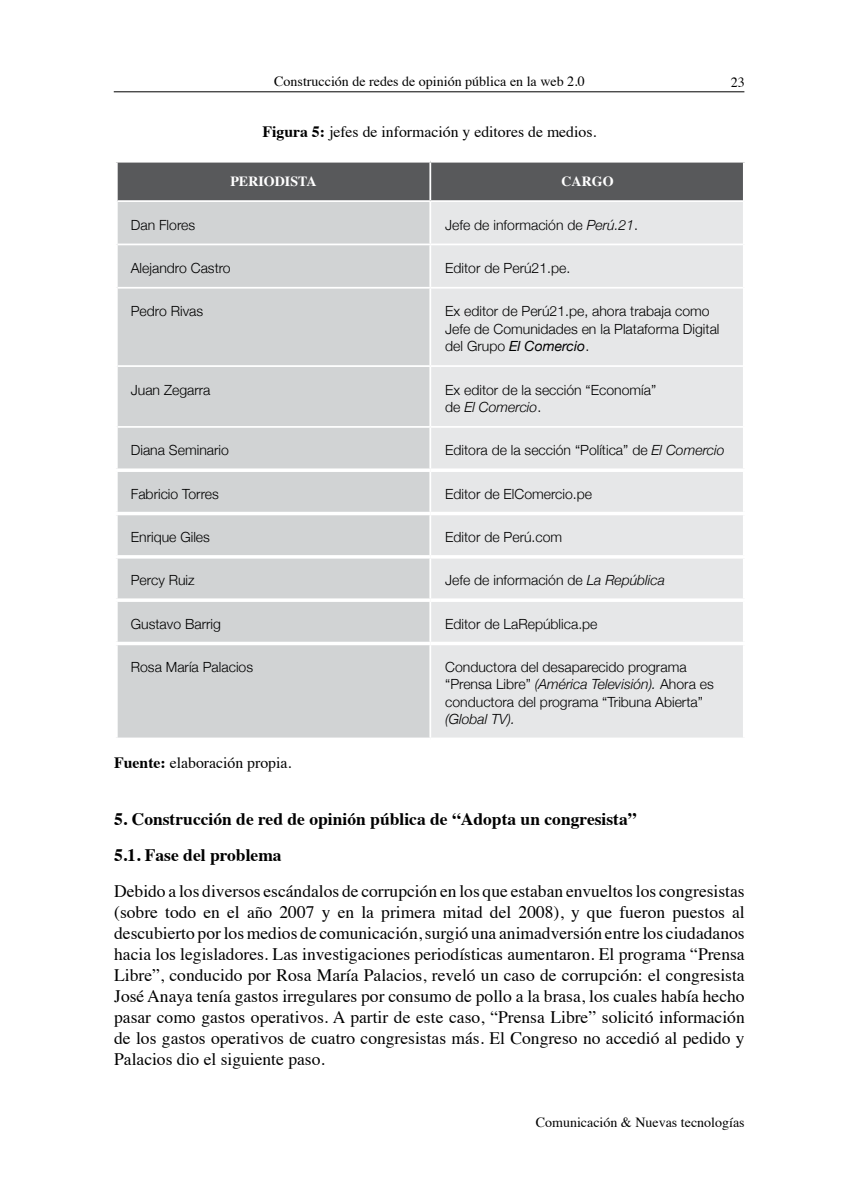
<style>
.page{position:relative;width:844px;height:1191px;background:#fff}
.page>*{position:absolute;margin:0;border:0;box-sizing:border-box;transform-origin:0 0}
.t1{font:17.5px/21px "Times";color:#000;text-align:justify}
.t2{font:700 17.5px/35.9px "Times";color:#000}
.t3{font:15.75px "Times";color:#000}
.t4{font:300 14px/17.5px "Helvetica Neue";color:#000}
.t5{font:14px "Times";color:#000}
.t6{font:700 14px "Times";color:#fff}
.t7{font:italic 300 14px "Helvetica Neue";color:#000}
.s1{font-weight:700}
.s2{font-style:italic}
.s3{font-weight:400;font-style:italic}
</style>
<div class="page">
<hr style="left:114px;top:91px;width:630px;height:1px;background:#000">
<div style="left:118px;top:163px;width:624px;height:37px;background:#58595b"></div>
<div style="left:118px;top:202px;width:311px;height:535px;background:#d1d3d4"></div>
<div style="left:431px;top:202px;width:311px;height:535px;background:#e6e7e8"></div>
<hr style="left:429px;top:163px;width:2px;height:37px;background:#fff">
<hr style="left:118px;top:243px;width:312px;height:2px;background:#fff">
<hr style="left:430px;top:243px;width:312px;height:2px;background:#fff">
<hr style="left:118px;top:287px;width:312px;height:2px;background:#fff">
<hr style="left:430px;top:287px;width:312px;height:2px;background:#fff">
<hr style="left:118px;top:365px;width:312px;height:2px;background:#fff">
<hr style="left:430px;top:365px;width:312px;height:2px;background:#fff">
<hr style="left:118px;top:426px;width:312px;height:2px;background:#fff">
<hr style="left:430px;top:426px;width:312px;height:2px;background:#fff">
<svg style="left:116px;top:162px;width:314px;height:1px"></svg>
<svg style="left:117px;top:163px;width:1px;height:38px"></svg>
<svg style="left:430px;top:161px;width:315px;height:2px"></svg>
<svg style="left:742px;top:163px;width:1px;height:38px"></svg>
<svg style="left:117px;top:201px;width:1px;height:43px"></svg>
<svg style="left:742px;top:202px;width:1px;height:42px"></svg>
<svg style="left:116px;top:244px;width:2px;height:44px"></svg>
<svg style="left:742px;top:245px;width:1px;height:42px"></svg>
<svg style="left:117px;top:288px;width:1px;height:78px"></svg>
<svg style="left:742px;top:288px;width:1px;height:77px"></svg>
<svg style="left:117px;top:366px;width:1px;height:61px"></svg>
<svg style="left:742px;top:367px;width:1px;height:59px"></svg>
<svg style="left:117px;top:427px;width:1px;height:41px"></svg>
<svg style="left:742px;top:428px;width:1px;height:40px"></svg>
<svg style="left:116px;top:468px;width:314px;height:4px"></svg>
<svg style="left:117px;top:472px;width:1px;height:40px"></svg>
<hr style="left:430px;top:468px;width:316px;height:4px;background:#fff">
<svg style="left:742px;top:472px;width:1px;height:40px"></svg>
<hr style="left:114px;top:512px;width:316px;height:3px;background:#fff">
<svg style="left:117px;top:515px;width:1px;height:40px"></svg>
<hr style="left:430px;top:512px;width:316px;height:3px;background:#fff">
<svg style="left:742px;top:515px;width:1px;height:40px"></svg>
<hr style="left:114px;top:555px;width:316px;height:3px;background:#fff">
<svg style="left:116px;top:558px;width:2px;height:40px"></svg>
<hr style="left:430px;top:555px;width:316px;height:3px;background:#fff">
<svg style="left:742px;top:559px;width:1px;height:39px"></svg>
<svg style="left:116px;top:598px;width:314px;height:4px"></svg>
<svg style="left:117px;top:602px;width:1px;height:40px"></svg>
<hr style="left:430px;top:598px;width:316px;height:4px;background:#fff">
<svg style="left:742px;top:602px;width:1px;height:40px"></svg>
<hr style="left:114px;top:642px;width:316px;height:3px;background:#fff">
<svg style="left:117px;top:645px;width:1px;height:92px"></svg>
<hr style="left:430px;top:642px;width:316px;height:3px;background:#fff">
<svg style="left:742px;top:645px;width:1px;height:92px"></svg>
<svg style="left:116px;top:737px;width:314px;height:1px"></svg>
<svg style="left:431px;top:737px;width:312px;height:1px"></svg>
<p class="t5" style="left:274px;top:68px;width:312px">Construcción de redes de opinión pública en la web 2.0</p>
<p class="t5" style="left:730px;top:69px;width:15px">23</p>
<p class="t3" style="left:262px;top:117px;width:335px"><span class="s1">Figura 5:</span> jefes de información y editores de medios.</p>
<p class="t6" style="left:230px;top:168px;width:88px">PERIODISTA</p>
<p class="t6" style="left:561px;top:168px;width:54px">CARGO</p>
<p class="t4" style="left:131px;top:215px;width:66px">Dan Flores</p>
<p class="t4" style="left:445px;top:215px;width:194px">Jefe de información de <span class="s2">Perú.21</span>.</p>
<p class="t4" style="left:131px;top:258px;width:101px">Alejandro Castro</p>
<p class="t4" style="left:445px;top:258px;width:127px">Editor de Perú21.pe.</p>
<p class="t4" style="left:131px;top:301px;width:74px">Pedro Rivas</p>
<p class="t4" style="left:445px;top:301px;width:276px">Ex editor de Perú21.pe, ahora trabaja como<br>Jefe de Comunidades en la Plataforma Digital del Grupo <span class="s3">El Comercio</span>.</p>
<p class="t4" style="left:131px;top:380px;width:81px">Juan Zegarra</p>
<p class="t4" style="left:445px;top:380px;width:212px">Ex editor de la sección “Economía” de <span class="s2">El Comercio</span>.</p>
<p class="t4" style="left:131px;top:440px;width:100px">Diana Seminario</p>
<p class="t4" style="left:445px;top:440px;width:281px">Editora de la sección “Política” de <span class="s2">El Comercio</span></p>
<p class="t4" style="left:131px;top:484px;width:89px">Fabricio Torres</p>
<p class="t4" style="left:445px;top:484px;width:148px">Editor de ElComercio.pe</p>
<p class="t4" style="left:131px;top:527px;width:81px">Enrique Giles</p>
<p class="t4" style="left:445px;top:527px;width:118px">Editor de Perú.com</p>
<p class="t4" style="left:131px;top:570px;width:65px">Percy Ruiz</p>
<p class="t4" style="left:445px;top:570px;width:221px">Jefe de información de <span class="s2">La República</span></p>
<p class="t4" style="left:131px;top:614px;width:91px">Gustavo Barrig</p>
<p class="t4" style="left:445px;top:614px;width:154px">Editor de LaRepública.pe</p>
<p class="t4" style="left:131px;top:657px;width:124px">Rosa María Palacios</p>
<p class="t4" style="left:445px;top:657px;width:270px">Conductora del desaparecido programa “Prensa Libre” <span class="s2">(América Televisión).</span> Ahora es conductora del programa “Tribuna Abierta”</p>
<p class="t7" style="left:445px;top:708px;width:71px">(Global TV).</p>
<p class="t3" style="left:114px;top:748px;width:179px"><span class="s1">Fuente:</span> elaboración propia.</p>
<p class="t2" style="left:114px;top:799px;width:524px">5. Construcción de red de opinión pública de “Adopta un congresista”<br>5.1. Fase del problema</p>
<p class="t1" style="left:114px;top:878px;width:632px">Debido a los diversos escándalos de corrupción en los que estaban envueltos los congresistas (sobre todo en el año 2007 y en la primera mitad del 2008), y que fueron puestos al descubierto por los medios de comunicación, surgió una animadversión entre los ciudadanos hacia los legisladores. Las investigaciones periodísticas aumentaron. El programa “Prensa Libre”, conducido por Rosa María Palacios, reveló un caso de corrupción: el congresista José Anaya tenía gastos irregulares por consumo de pollo a la brasa, los cuales había hecho pasar como gastos operativos. A partir de este caso, “Prensa Libre” solicitó información de los gastos operativos de cuatro congresistas más. El Congreso no accedió al pedido y Palacios dio el siguiente paso.</p>
<p class="t5" style="left:535px;top:1109px;width:210px">Comunicación &amp; Nuevas tecnologías</p>
</div>
